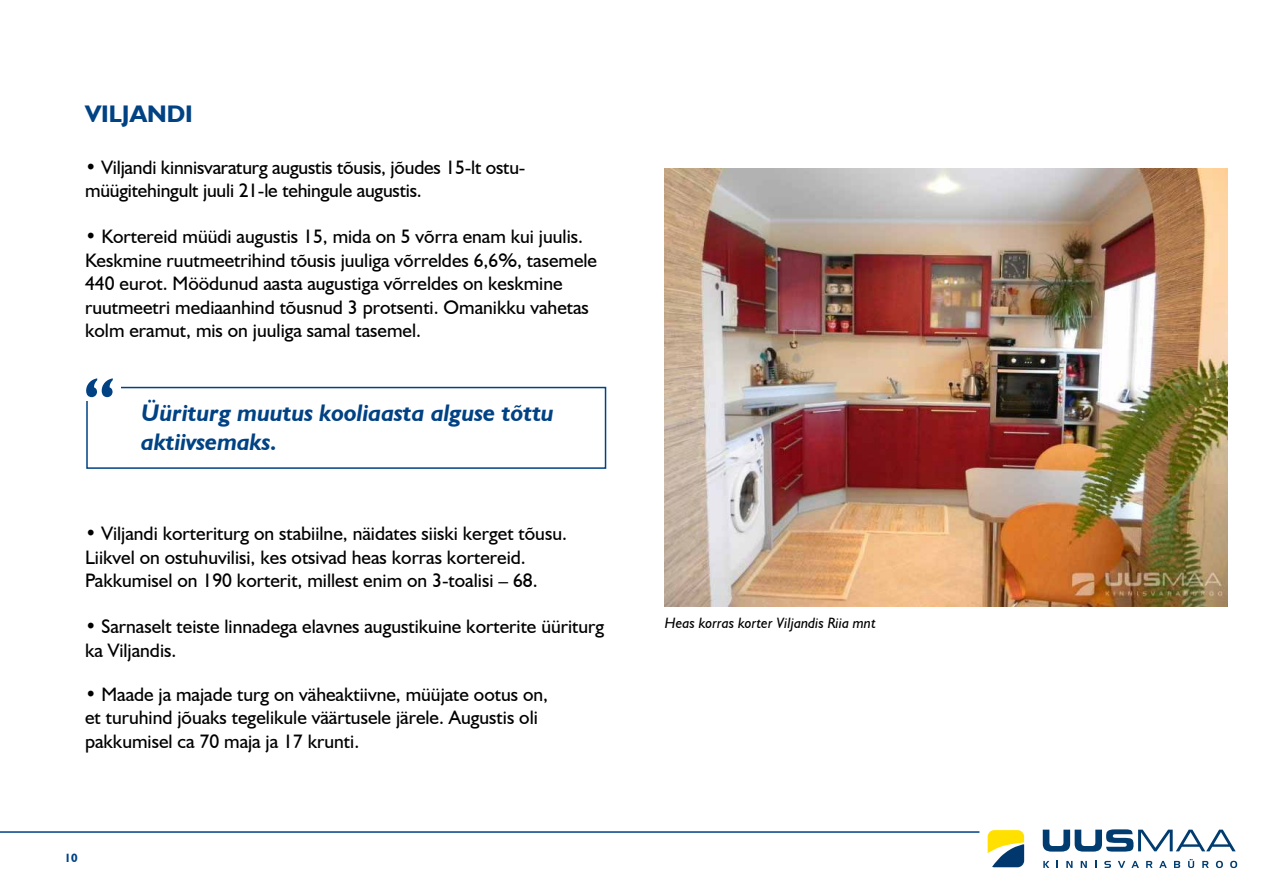
<style>
.page{position:relative;width:1263px;height:893px;background:#fff}
.page>*{position:absolute;margin:0;border:0;box-sizing:border-box;transform-origin:0 0}
.t1{font:italic 700 24px/28.8px "Humanist 521 BT";color:#004284}
.t2{font:700 24px "Humanist 521 BT";color:#004284}
.t3{font:19.5px/23.4px "Humanist 521 BT";color:#000}
.t4{font:italic 15px "Humanist 521 BT";color:#000}
.t5{font:700 12px "Humanist 521 BT";color:#004284}
.s1{font-weight:700}
</style>
<div class="page">
<svg style="left:1043px;top:861px;width:6px;height:7px"></svg>
<svg style="left:1066px;top:861px;width:6px;height:7px"></svg>
<svg style="left:1081px;top:861px;width:6px;height:7px"></svg>
<svg style="left:1104px;top:861px;width:7px;height:7px"></svg>
<svg style="left:1118px;top:861px;width:7px;height:7px"></svg>
<svg style="left:1131px;top:861px;width:8px;height:7px"></svg>
<svg style="left:1146px;top:861px;width:6px;height:7px"></svg>
<svg style="left:1159px;top:861px;width:8px;height:7px"></svg>
<svg style="left:1174px;top:861px;width:6px;height:7px"></svg>
<svg style="left:1188px;top:859px;width:6px;height:9px"></svg>
<svg style="left:1202px;top:861px;width:7px;height:7px"></svg>
<svg style="left:1216px;top:861px;width:7px;height:7px"></svg>
<svg style="left:1230px;top:861px;width:7px;height:7px"></svg>
<svg style="left:1043px;top:829px;width:193px;height:23px"></svg>
<svg style="left:988px;top:830px;width:36px;height:37px"></svg>
<hr style="left:0;top:831px;width:979px;height:2px;background:#004284">
<img style="left:665px;top:169px;width:563px;height:438px">
<div style="left:86px;top:387px;width:520px;height:82px;border:2px solid #004284"></div>
<div style="left:82px;top:370px;width:38px;height:31px;background:#fff"></div>
<svg style="left:86px;top:378px;width:27px;height:19px"></svg>
<p class="t2" style="left:85px;top:99px;width:109px">VILJANDI</p>
<p class="t3" style="left:85px;top:155px;width:442px"><span class="s1">•</span> Viljandi kinnisvaraturg augustis tõusis, jõudes 15-lt ostu&shy;müügitehingult juuli 21-le tehingule augustis.</p>
<p class="t3" style="left:85px;top:225px;width:514px"><span class="s1">•</span> Kortereid müüdi augustis 15, mida on 5 võrra enam kui juulis.<br>Keskmine ruutmeetrihind tõusis juuliga võrreldes 6,6%, tasemele 440 eurot. Möödunud aasta augustiga võrreldes on keskmine ruutmeetri mediaanhind tõusnud 3 protsenti. Omanikku vahetas kolm eramut, mis on juuliga samal tasemel.</p>
<p class="t1" style="left:141px;top:398px;width:414px">Üüriturg muutus kooliaasta alguse tõttu aktiivsemaks.</p>
<p class="t3" style="left:85px;top:522px;width:483px"><span class="s1">•</span> Viljandi korteriturg on stabiilne, näidates siiski kerget tõusu.<br>Liikvel on ostuhuvilisi, kes otsivad heas korras kortereid.<br>Pakkumisel on 190 korterit, millest enim on 3-toalisi – 68.</p>
<p class="t3" style="left:85px;top:614px;width:521px"><span class="s1">•</span> Sarnaselt teiste linnadega elavnes augustikuine korterite üüriturg ka Viljandis.</p>
<p class="t3" style="left:85px;top:682px;width:465px"><span class="s1">•</span> Maade ja majade turg on väheaktiivne, müüjate ootus on, et turuhind jõuaks tegelikule väärtusele järele. Augustis oli pakkumisel ca 70 maja ja 17 krunti.</p>
<p class="t5" style="left:65px;top:851px;width:15px">10</p>
<p class="t4" style="left:665px;top:614px;width:212px">Heas korras korter Viljandis Riia mnt</p>
</div>
